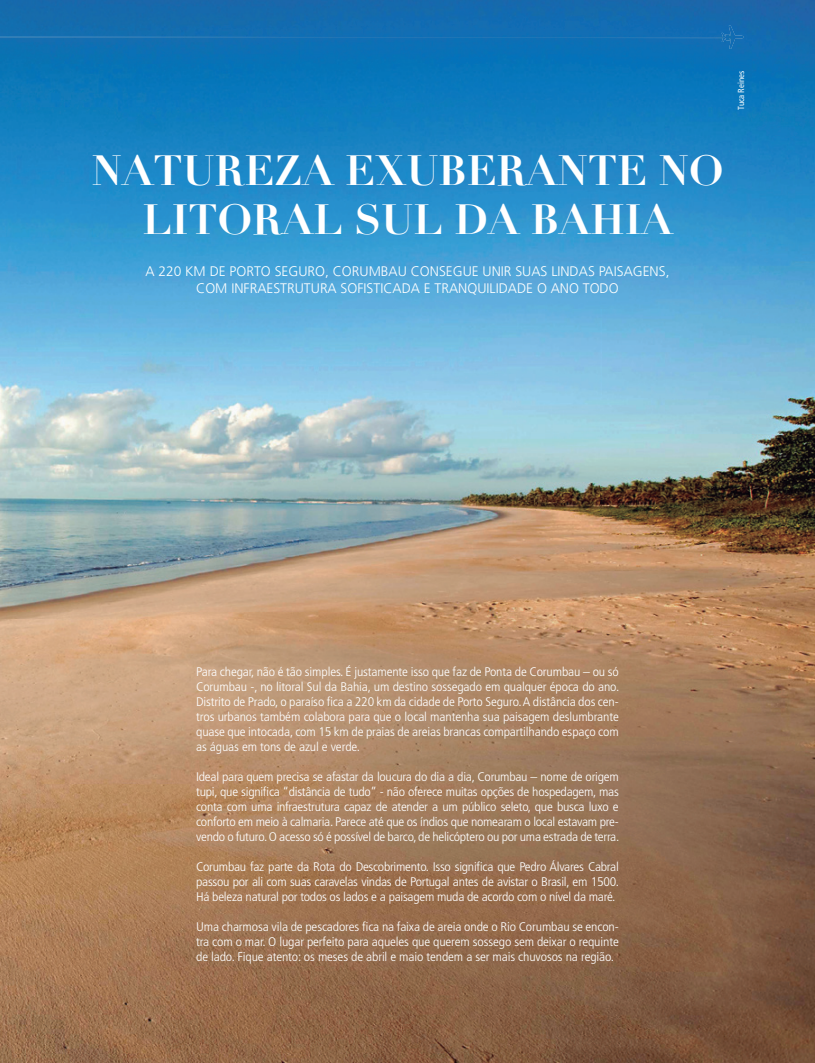
<style>
.page{position:relative;width:815px;height:1063px;background:#fff}
.page>*{position:absolute;margin:0;border:0;box-sizing:border-box;transform-origin:0 0}
.t1{font:700 41.25px/48.8px "Didot";color:#fff;text-align:center}
.t2{font:13.75px/16.5px "Frutiger 45 Light Embed";color:#fff;text-align:center}
.t3{font:300 condensed 12.5px/15px "Frutiger LT Std";letter-spacing:-.015em;color:#fff;text-align:justify;scale:1.09 1}
.t4{font:condensed 8.75px "Frutiger LT Std";color:#fff}
</style>
<div class="page">
<img style="left:0;top:0;width:815px;height:1063px">
<svg style="left:403px;top:1025px;width:10px;height:8px"></svg>
<img style="left:620px;top:1025px;width:124px;height:6px">
<img style="left:721px;top:26px;width:23px;height:23px">
<img style="left:0;top:37px;width:724px;height:1px">
<p class="t4" style="left:736px;top:110px;width:40px;rotate:-90deg">Tuca Reines</p>
<h1 class="t1" style="left:92px;top:147px;width:633px">NATUREZA EXUBERANTE NO<br>LITORAL SUL DA BAHIA</h1>
<p class="t2" style="left:145px;top:263px;width:526px">A 220 KM DE PORTO SEGURO, CORUMBAU CONSEGUE UNIR SUAS LINDAS PAISAGENS,<br>COM INFRAESTRUTURA SOFISTICADA E TRANQUILIDADE O ANO TODO</p>
<p class="t3" style="left:196px;top:664px;width:390px">Para chegar, não é tão simples. É justamente isso que faz de Ponta de Corumbau – ou só Corumbau -, no litoral Sul da Bahia, um destino sossegado em qualquer época do ano.<br>Distrito de Prado, o paraíso fica a 220 km da cidade de Porto Seguro. A distância dos cen&shy;tros urbanos também colabora para que o local mantenha sua paisagem deslumbrante quase que intocada, com 15 km de praias de areias brancas compartilhando espaço com as águas em tons de azul e verde.</p>
<p class="t3" style="left:196px;top:769px;width:390px">Ideal para quem precisa se afastar da loucura do dia a dia, Corumbau – nome de origem tupi, que significa “distância de tudo” - não oferece muitas opções de hospedagem, mas conta com uma infraestrutura capaz de atender a um público seleto, que busca luxo e conforto em meio à calmaria. Parece até que os índios que nomearam o local estavam pre&shy;vendo o futuro. O acesso só é possível de barco, de helicóptero ou por uma estrada de terra.</p>
<p class="t3" style="left:196px;top:859px;width:390px">Corumbau faz parte da Rota do Descobrimento. Isso significa que Pedro Álvares Cabral passou por ali com suas caravelas vindas de Portugal antes de avistar o Brasil, em 1500.<br>Há beleza natural por todos os lados e a paisagem muda de acordo com o nível da maré.</p>
<p class="t3" style="left:196px;top:919px;width:389px">Uma charmosa vila de pescadores fica na faixa de areia onde o Rio Corumbau se encon&shy;tra com o mar. O lugar perfeito para aqueles que querem sossego sem deixar o requinte de lado. Fique atento: os meses de abril e maio tendem a ser mais chuvosos na região.</p>
</div>
